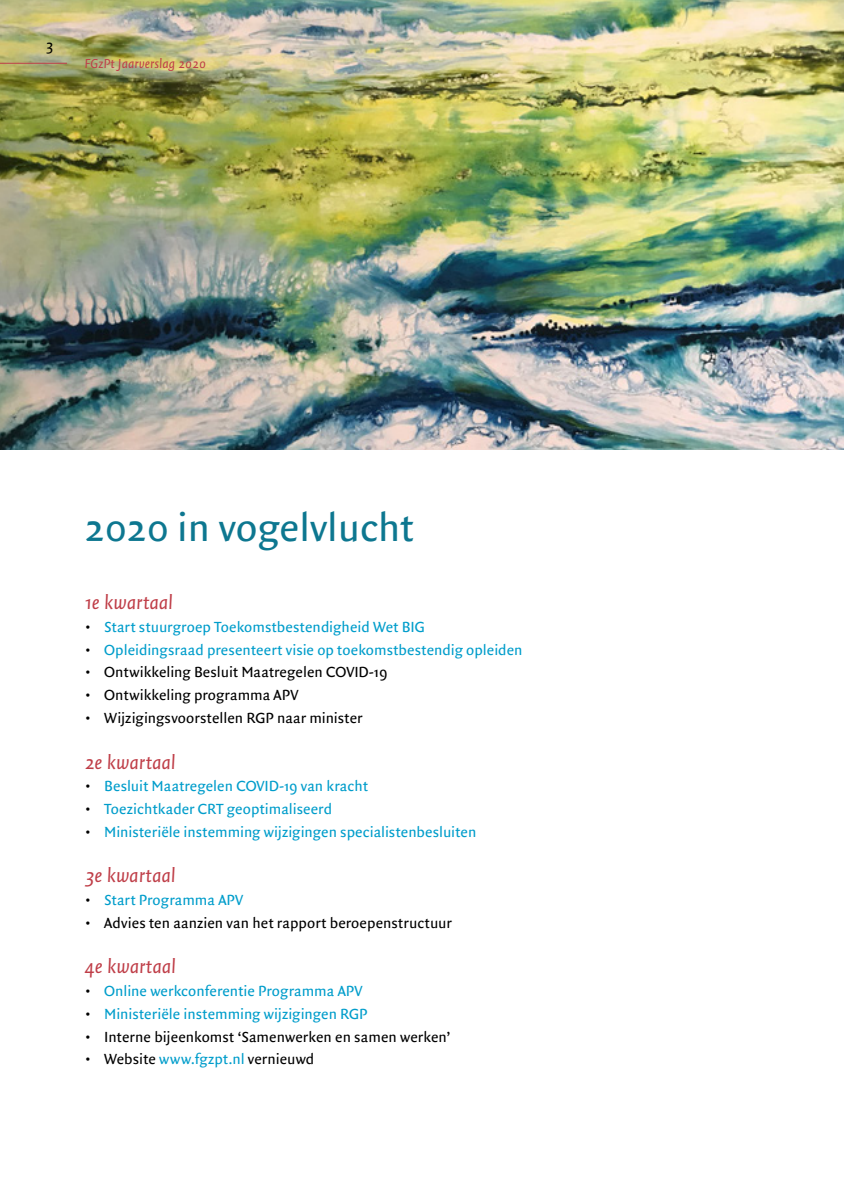
<style>
.page{position:relative;width:844px;height:1191px;background:#fff}
.page>*{position:absolute;margin:0;border:0;box-sizing:border-box;transform-origin:0 0}
.t1{font:42px "Quadraat Sans";color:#0d7790}
.t2{font:italic 21px "Quadraat Sans";letter-spacing:-.005em;color:#bf3e48}
.t3{font:15.75px "Quadraat Sans";color:#009dcb}
.t4{font:15.75px "Quadraat Sans";color:#000}
.t5{font:italic 14px "Quadraat Sans";color:#bf3e48}
.s1{color:#000}
.s2{color:#009dcb}
</style>
<div class="page">
<img style="left:0;top:0;width:843px;height:450px">
<hr style="left:0;top:63px;width:67px;height:1px;background:#bf3e48">
<p class="t4" style="left:46px;top:36px;width:9px">3</p>
<p class="t5" style="left:84px;top:56px;width:123px">FGzPt Jaarverslag 2020</p>
<h1 class="t1" style="left:84px;top:503px;width:331px">2020 in vogelvlucht</h1>
<h2 class="t2" style="left:84px;top:591px;width:90px">1e kwartaal</h2>
<p class="t3" style="left:84px;top:618px;width:342px"><span class="s1">•</span> Start stuurgroep Toekomstbestendigheid Wet BIG</p>
<p class="t3" style="left:84px;top:640px;width:439px"><span class="s1">•</span> Opleidingsraad presenteert visie op toekomstbestendig opleiden</p>
<p class="t4" style="left:84px;top:663px;width:304px">• Ontwikkeling Besluit Maatregelen COVID-19</p>
<p class="t4" style="left:84px;top:686px;width:215px">• Ontwikkeling programma APV</p>
<p class="t4" style="left:84px;top:709px;width:279px">• Wijzigingsvoorstellen RGP naar minister</p>
<h2 class="t2" style="left:84px;top:750px;width:93px">2e kwartaal</h2>
<p class="t3" style="left:84px;top:777px;width:285px"><span class="s1">•</span> Besluit Maatregelen COVID-19 van kracht</p>
<p class="t3" style="left:84px;top:800px;width:249px"><span class="s1">•</span> Toezichtkader CRT geoptimaliseerd</p>
<p class="t3" style="left:84px;top:822px;width:393px"><span class="s1">•</span> Ministeriële instemming wijzigingen specialistenbesluiten</p>
<h2 class="t2" style="left:84px;top:864px;width:93px">3e kwartaal</h2>
<p class="t3" style="left:84px;top:891px;width:160px"><span class="s1">•</span> Start Programma APV</p>
<p class="t4" style="left:84px;top:913px;width:369px">• Advies ten aanzien van het rapport beroepenstructuur</p>
<h2 class="t2" style="left:84px;top:955px;width:93px">4e kwartaal</h2>
<p class="t3" style="left:84px;top:982px;width:279px"><span class="s1">•</span> Online werkconferentie Programma APV</p>
<p class="t3" style="left:84px;top:1004px;width:285px"><span class="s1">•</span> Ministeriële instemming wijzigingen RGP</p>
<p class="t4" style="left:84px;top:1027px;width:368px">• Interne bijeenkomst ‘Samenwerken en samen werken’</p>
<p class="t4" style="left:84px;top:1050px;width:231px">• Website <span class="s2">www.fgzpt.nl</span> vernieuwd</p>
</div>
